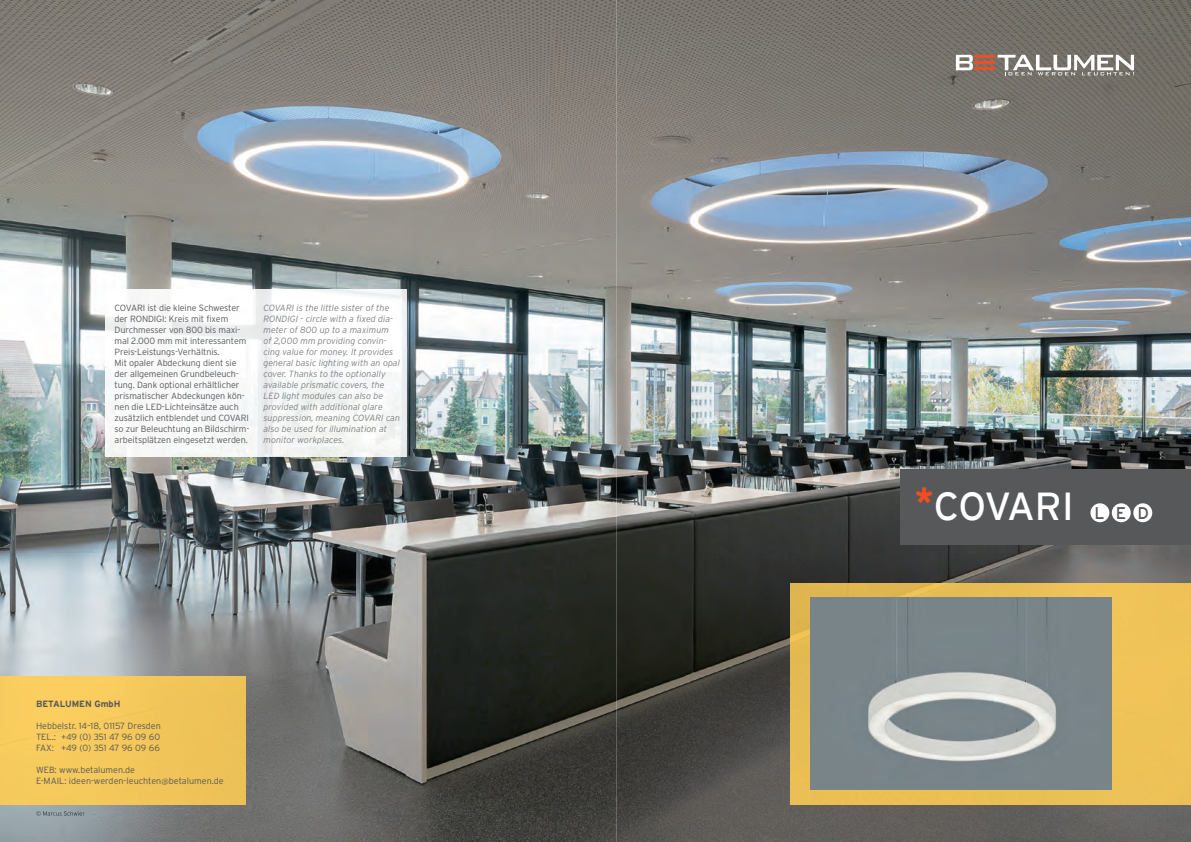
<style>
.page{position:relative;width:1191px;height:842px;background:#fff}
.page>*{position:absolute;margin:0;border:0;box-sizing:border-box;transform-origin:0 0}
.t1{font:39px "Interstate";letter-spacing:-.02em;color:#fff}
.t2{font:16.9px "Interstate";color:#57585a}
.t3{font:300 9px/11px "Interstate";letter-spacing:-.01em;color:#57585a}
.t4{font:italic 300 9px/11px "Interstate";color:#808285}
.t5{font:700 9px "Interstate";color:#57585a}
.s1{font-family:"Meta Bold Caps";color:#f04d22}
</style>
<div class="page">
<img style="left:0;top:0;width:1191px;height:842px">
<img style="left:790px;top:583px;width:401px;height:221px">
<img style="left:810px;top:598px;width:301px;height:192px">
<img style="left:106px;top:289px;width:301px;height:167px">
<img style="left:36px;top:811px;width:49px;height:5px">
<div style="left:0;top:676px;width:245px;height:129px;background:#f4c85c"></div>
<div style="left:900px;top:470px;width:291px;height:75px;background:#57585a"></div>
<div style="left:1090px;top:503px;width:19px;height:19px;background:#fff;border-radius:50%"></div>
<div style="left:1111px;top:503px;width:19px;height:19px;background:#fff;border-radius:50%"></div>
<div style="left:1133px;top:503px;width:19px;height:19px;background:#fff;border-radius:50%"></div>
<hr style="left:974px;top:55px;width:21px;height:3px;background:#f04d22">
<hr style="left:974px;top:61px;width:21px;height:3px;background:#f04d22">
<hr style="left:974px;top:68px;width:21px;height:2px;background:#f04d22">
<svg style="left:956px;top:55px;width:17px;height:15px"></svg>
<svg style="left:997px;top:55px;width:137px;height:20px"></svg>
<p class="t3" style="left:115px;top:302px;width:136px">COVARI ist die kleine Schwester der RONDIGI: Kreis mit fixem<br>Durchmesser von 800 bis maxi&shy;mal 2.000 mm mit interessantem<br>Preis-Leistungs-Verhältnis.<br>Mit opaler Abdeckung dient sie der allgemeinen Grundbeleuch&shy;tung. Dank optional erhältlicher prismatischer Abdeckungen kön&shy;nen die LED-Lichteinsätze auch zusätzlich entblendet und COVARI so zur Beleuchtung an Bildschirm&shy;arbeitsplätzen eingesetzt werden.</p>
<p class="t4" style="left:263px;top:302px;width:138px">COVARI is the little sister of the<br>RONDIGI - circle with a fixed dia&shy;meter of 800 up to a maximum<br>of 2,000 mm providing convin&shy;cing value for money. It provides general basic lighting with an opal cover. Thanks to the optionally available prismatic covers, the<br>LED light modules can also be provided with additional glare suppression, meaning COVARI can also be used for illumination at monitor workplaces.</p>
<p class="t5" style="left:36px;top:699px;width:86px">BETALUMEN GmbH</p>
<p class="t3" style="left:36px;top:720px;width:126px;text-align:justify">Hebbelstr. 14–18, 01157 Dresden TEL.: +49 (0) 351 47 96 09 60<br>FAX: +49 (0) 351 47 96 09 66</p>
<p class="t3" style="left:36px;top:764px;width:189px">WEB: www.betalumen.de<br>E-MAIL: ideen-werden-leuchten@betalumen.de</p>
<h1 class="t1" style="left:915px;top:484px;width:160px"><span class="s1">*</span>COVARI</h1>
<h2 class="t2" style="left:1094px;top:503px;width:56px">LED</h2>
</div>
